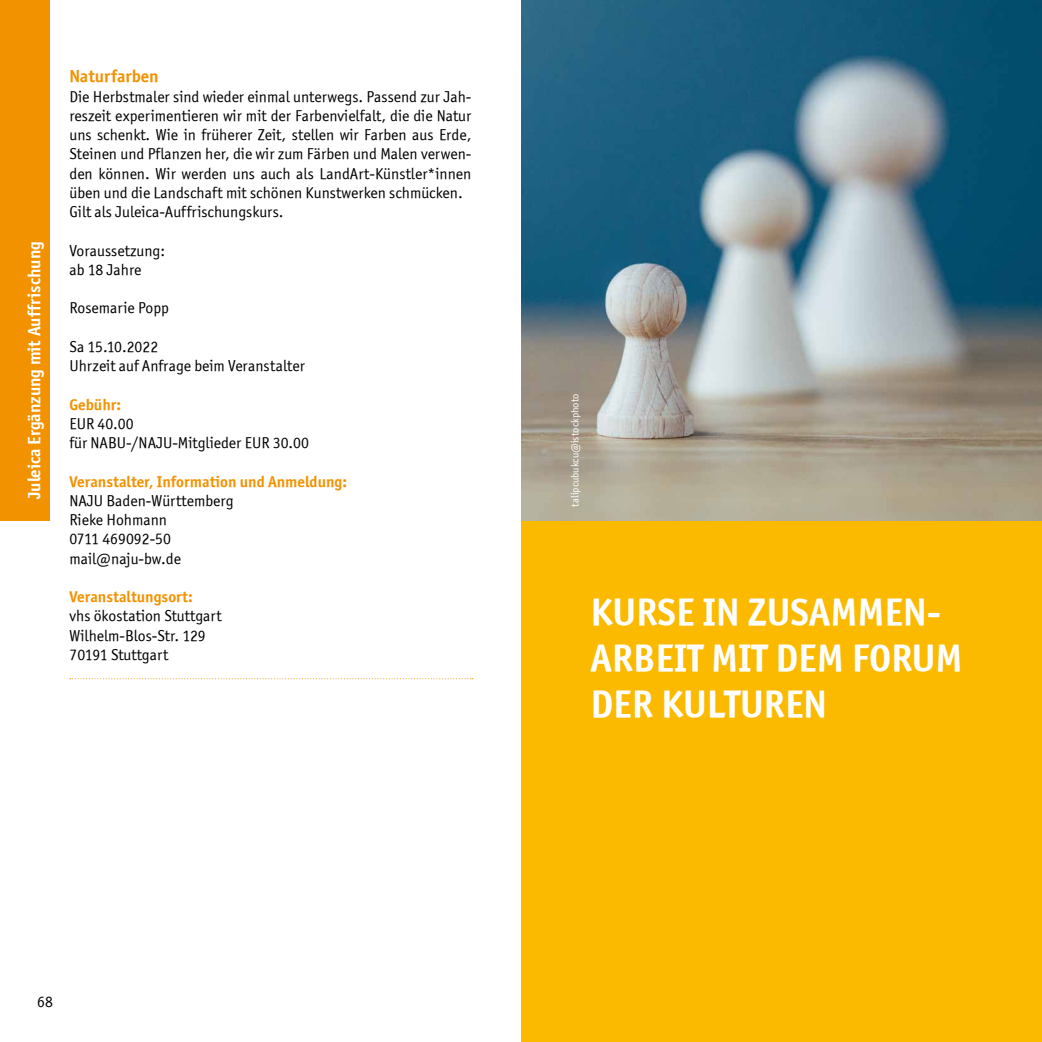
<style>
.page{position:relative;width:1042px;height:1042px;background:#fff}
.page>*{position:absolute;margin:0;border:0;box-sizing:border-box;transform-origin:0 0}
.t1{font:38.5px/46.2px "Officina Sans ITCTT Bold";color:#fff}
.t2{font:17.5px "Officina Sans ITCTT Bold";color:#fff}
.t3{font:17.5px "Officina Sans ITCTT Bold";color:#f39200}
.t4{font:15.75px/19.2px "Officina Sans ITCTT Book";color:#000}
.t5{font:15.75px "Officina Sans ITCTT Bold";color:#f39200}
.t6{font:10.5px "Officina Sans ITCTT Book";color:#fff}
</style>
<div class="page">
<svg style="left:70px;top:678px;width:403px;height:1px"></svg>
<div style="left:0;top:0;width:50px;height:521px;background:#f39200"></div>
<img style="left:521px;top:0;width:521px;height:521px">
<div style="left:521px;top:521px;width:521px;height:521px;background:#fbba00"></div>
<p class="t2" style="left:23px;top:499px;width:260px;rotate:-90deg">Juleica Ergänzung mit Auffrischung</p>
<p class="t3" style="left:69px;top:65px;width:91px">Naturfarben</p>
<p class="t4" style="left:69px;top:86px;width:403px">Die Herbstmaler sind wieder einmal unterwegs. Passend zur Jah&shy;reszeit experimentieren wir mit der Farbenvielfalt, die die Natur uns schenkt. Wie in früherer Zeit, stellen wir Farben aus Erde, Steinen und Pflanzen her, die wir zum Färben und Malen verwen&shy;den können. Wir werden uns auch als LandArt-Künstler*innen üben und die Landschaft mit schönen Kunstwerken schmücken.<br>Gilt als Juleica-Auffrischungskurs.</p>
<p class="t4" style="left:69px;top:240px;width:97px">Voraussetzung: ab 18 Jahre</p>
<p class="t4" style="left:69px;top:298px;width:101px">Rosemarie Popp</p>
<p class="t4" style="left:69px;top:337px;width:237px">Sa 15.10.2022<br>Uhrzeit auf Anfrage beim Veranstalter</p>
<p class="t5" style="left:69px;top:394px;width:53px">Gebühr:</p>
<p class="t4" style="left:69px;top:414px;width:241px">EUR 40.00<br>für NABU-/NAJU-Mitglieder EUR 30.00</p>
<p class="t5" style="left:69px;top:471px;width:279px">Veranstalter, Information und Anmeldung:</p>
<p class="t4" style="left:69px;top:491px;width:166px">NAJU Baden-Württemberg<br>Rieke Hohmann<br>0711 469092-50 mail@naju-bw.de</p>
<p class="t5" style="left:69px;top:587px;width:125px">Veranstaltungsort:</p>
<p class="t4" style="left:69px;top:606px;width:154px">vhs ökostation Stuttgart<br>Wilhelm-Blos-Str. 129<br>70191 Stuttgart</p>
<p class="t6" style="left:569px;top:507px;width:115px;rotate:-90deg">talipcubukcu@istockphoto</p>
<h1 class="t1" style="left:590px;top:588px;width:374px">KURSE IN ZUSAMMEN-<br>ARBEIT MIT DEM FORUM<br>DER KULTUREN</h1>
<p class="t4" style="left:37px;top:992px;width:17px">68</p>
</div>
